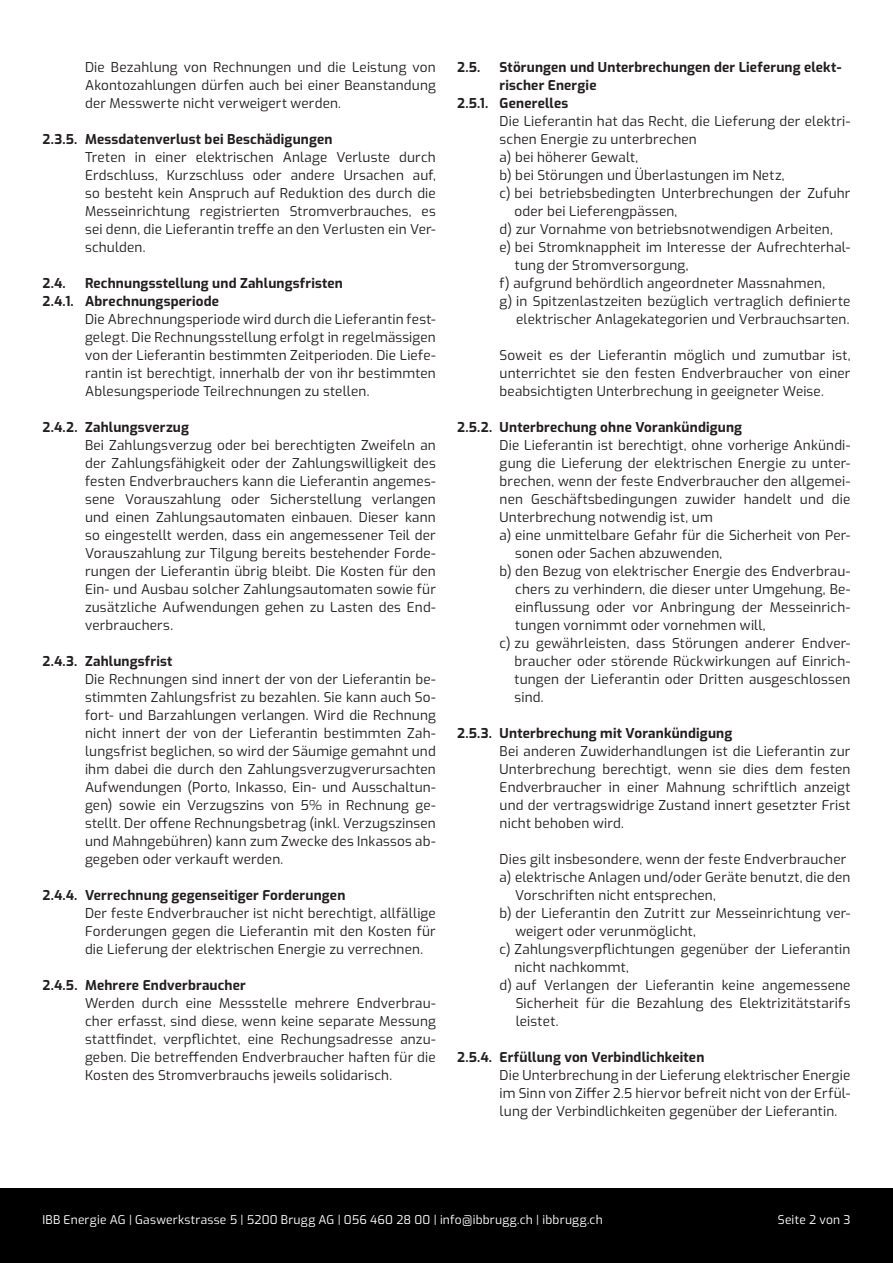
<style>
.page{position:relative;width:893px;height:1263px;background:#fff}
.page>*{position:absolute;margin:0;border:0;box-sizing:border-box;transform-origin:0 0}
.t1{font:13.5px/18px "Exo";letter-spacing:.015em;color:#231f20;text-align:justify}
.t2{font:700 13.5px/18px "Exo";letter-spacing:.015em;color:#231f20}
.t3{font:12px "Exo";letter-spacing:.02em;color:#fff}
</style>
<div class="page">
<div style="left:0;top:1188px;width:893px;height:75px;background:#000001"></div>
<p class="t1" style="left:85px;top:57px;width:352px">Die Bezahlung von Rechnungen und die Leistung von Akontozahlungen dürfen auch bei einer Beanstandung der Messwerte nicht verweigert werden.</p>
<p class="t2" style="left:43px;top:129px;width:291px">2.3.5. Messdatenverlust bei Beschädigungen</p>
<p class="t1" style="left:85px;top:147px;width:352px">Treten in einer elektrischen Anlage Verluste durch Erdschluss, Kurzschluss oder andere Ursachen auf, so besteht kein Anspruch auf Reduktion des durch die Messeinrichtung registrierten Stromverbrauches, es sei denn, die Lieferantin treffe an den Verlusten ein Ver&shy;schulden.</p>
<p class="t2" style="left:43px;top:273px;width:25px">2.4.</p>
<p class="t2" style="left:43px;top:273px;width:302px;text-indent:43px">Rechnungsstellung und Zahlungsfristen<br>2.4.1. Abrechnungsperiode</p>
<p class="t1" style="left:85px;top:309px;width:352px">Die Abrechnungsperiode wird durch die Lieferantin fest&shy;gelegt. Die Rechnungsstellung erfolgt in regelmässigen von der Lieferantin bestimmten Zeitperioden. Die Liefe&shy;rantin ist berechtigt, innerhalb der von ihr bestimmten Ablesungsperiode Teilrechnungen zu stellen.</p>
<p class="t2" style="left:43px;top:417px;width:148px">2.4.2. Zahlungsverzug</p>
<p class="t1" style="left:85px;top:435px;width:352px">Bei Zahlungsverzug oder bei berechtigten Zweifeln an der Zahlungsfähigkeit oder der Zahlungswilligkeit des festen Endverbrauchers kann die Lieferantin angemes&shy;sene Vorauszahlung oder Sicherstellung verlangen und einen Zahlungsautomaten einbauen. Dieser kann so eingestellt werden, dass ein angemessener Teil der Vorauszahlung zur Tilgung bereits bestehender Forde&shy;rungen der Lieferantin übrig bleibt. Die Kosten für den Ein- und Ausbau solcher Zahlungsautomaten sowie für zusätzliche Aufwendungen gehen zu Lasten des End&shy;verbrauchers.</p>
<p class="t2" style="left:43px;top:651px;width:131px">2.4.3. Zahlungsfrist</p>
<p class="t1" style="left:85px;top:669px;width:352px">Die Rechnungen sind innert der von der Lieferantin be&shy;stimmten Zahlungsfrist zu bezahlen. Sie kann auch So&shy;fort- und Barzahlungen verlangen. Wird die Rechnung nicht innert der von der Lieferantin bestimmten Zah&shy;lungsfrist beglichen, so wird der Säumige gemahnt und ihm dabei die durch den Zahlungsverzugverursachten Aufwendungen (Porto, Inkasso, Ein- und Ausschaltun&shy;gen) sowie ein Verzugszins von 5% in Rechnung ge&shy;stellt. Der offene Rechnungsbetrag (inkl. Verzugszinsen und Mahngebühren) kann zum Zwecke des Inkassos ab&shy;gegeben oder verkauft werden.</p>
<p class="t2" style="left:43px;top:885px;width:304px">2.4.4. Verrechnung gegenseitiger Forderungen</p>
<p class="t1" style="left:85px;top:903px;width:352px">Der feste Endverbraucher ist nicht berechtigt, allfällige Forderungen gegen die Lieferantin mit den Kosten für die Lieferung der elektrischen Energie zu verrechnen.</p>
<p class="t2" style="left:43px;top:975px;width:205px">2.4.5. Mehrere Endverbraucher</p>
<p class="t1" style="left:85px;top:993px;width:352px">Werden durch eine Messstelle mehrere Endverbrau&shy;cher erfasst, sind diese, wenn keine separate Messung stattfindet, verpflichtet, eine Rechungsadresse anzu&shy;geben. Die betreffenden Endverbraucher haften für die Kosten des Stromverbrauchs jeweils solidarisch.</p>
<p class="t2" style="left:457px;top:57px;width:25px">2.5.</p>
<p class="t2" style="left:500px;top:57px;width:343px">Störungen und Unterbrechungen der Lieferung elekt-</p>
<p class="t2" style="left:500px;top:75px;width:98px">rischer Energie</p>
<p class="t2" style="left:457px;top:93px;width:113px">2.5.1. Generelles</p>
<p class="t1" style="left:500px;top:111px;width:352px">Die Lieferantin hat das Recht, die Lieferung der elektri-</p>
<p class="t1" style="left:500px;top:129px;width:199px">schen Energie zu unterbrechen</p>
<p class="t1" style="left:500px;top:147px;width:140px">a) bei höherer Gewalt,</p>
<p class="t1" style="left:500px;top:165px;width:286px">b) bei Störungen und Überlastungen im Netz,</p>
<p class="t1" style="left:500px;top:183px;width:352px">c) bei betriebsbedingten Unterbrechungen der Zufuhr</p>
<p class="t1" style="left:514px;top:201px;width:164px">oder bei Lieferengpässen,</p>
<p class="t1" style="left:500px;top:219px;width:335px">d) zur Vornahme von betriebsnotwendigen Arbeiten,</p>
<p class="t1" style="left:500px;top:237px;width:352px">e) bei Stromknappheit im Interesse der Aufrechterhal-</p>
<p class="t1" style="left:515px;top:255px;width:175px">tung der Stromversorgung,</p>
<p class="t1" style="left:500px;top:273px;width:327px">f) aufgrund behördlich angeordneter Massnahmen,</p>
<p class="t1" style="left:500px;top:291px;width:352px">g) in Spitzenlastzeiten bezüglich vertraglich definierte</p>
<p class="t1" style="left:516px;top:309px;width:335px">elektrischer Anlagekategorien und Verbrauchsarten.</p>
<p class="t1" style="left:500px;top:345px;width:352px">Soweit es der Lieferantin möglich und zumutbar ist, unterrichtet sie den festen Endverbraucher von einer beabsichtigten Unterbrechung in geeigneter Weise.</p>
<p class="t2" style="left:457px;top:417px;width:286px">2.5.2. Unterbrechung ohne Vorankündigung</p>
<p class="t1" style="left:500px;top:435px;width:352px">Die Lieferantin ist berechtigt, ohne vorherige Ankündi-</p>
<p class="t1" style="left:500px;top:453px;width:352px">gung die Lieferung der elektrischen Energie zu unter-</p>
<p class="t1" style="left:500px;top:471px;width:352px">brechen, wenn der feste Endverbraucher den allgemei-</p>
<p class="t1" style="left:500px;top:489px;width:352px">nen Geschäftsbedingungen zuwider handelt und die</p>
<p class="t1" style="left:500px;top:507px;width:215px">Unterbrechung notwendig ist, um</p>
<p class="t1" style="left:500px;top:525px;width:352px">a) eine unmittelbare Gefahr für die Sicherheit von Per-</p>
<p class="t1" style="left:515px;top:543px;width:209px">sonen oder Sachen abzuwenden,</p>
<p class="t1" style="left:500px;top:561px;width:352px">b) den Bezug von elektrischer Energie des Endverbrau-</p>
<p class="t1" style="left:515px;top:579px;width:337px">chers zu verhindern, die dieser unter Umgehung, Be-</p>
<p class="t1" style="left:515px;top:597px;width:337px">einflussung oder vor Anbringung der Messeinrich-</p>
<p class="t1" style="left:515px;top:615px;width:252px">tungen vornimmt oder vornehmen will,</p>
<p class="t1" style="left:500px;top:633px;width:352px">c) zu gewährleisten, dass Störungen anderer Endver-</p>
<p class="t1" style="left:514px;top:651px;width:337px">braucher oder störende Rückwirkungen auf Einrich-</p>
<p class="t1" style="left:514px;top:669px;width:337px">tungen der Lieferantin oder Dritten ausgeschlossen</p>
<p class="t1" style="left:514px;top:687px;width:30px">sind.</p>
<p class="t2" style="left:457px;top:723px;width:277px">2.5.3. Unterbrechung mit Vorankündigung</p>
<p class="t1" style="left:500px;top:741px;width:352px">Bei anderen Zuwiderhandlungen ist die Lieferantin zur Unterbrechung berechtigt, wenn sie dies dem festen Endverbraucher in einer Mahnung schriftlich anzeigt und der vertragswidrige Zustand innert gesetzter Frist nicht behoben wird.</p>
<p class="t1" style="left:500px;top:849px;width:348px">Dies gilt insbesondere, wenn der feste Endverbraucher</p>
<p class="t1" style="left:500px;top:867px;width:352px">a) elektrische Anlagen und/oder Geräte benutzt, die den</p>
<p class="t1" style="left:515px;top:885px;width:202px">Vorschriften nicht entsprechen,</p>
<p class="t1" style="left:500px;top:903px;width:352px">b) der Lieferantin den Zutritt zur Messeinrichtung ver-</p>
<p class="t1" style="left:515px;top:921px;width:182px">weigert oder verunmöglicht,</p>
<p class="t1" style="left:500px;top:939px;width:352px">c) Zahlungsverpflichtungen gegenüber der Lieferantin</p>
<p class="t1" style="left:515px;top:957px;width:116px">nicht nachkommt,</p>
<p class="t1" style="left:500px;top:975px;width:352px">d) auf Verlangen der Lieferantin keine angemessene</p>
<p class="t1" style="left:516px;top:993px;width:336px">Sicherheit für die Bezahlung des Elektrizitätstarifs</p>
<p class="t1" style="left:516px;top:1011px;width:44px">leistet.</p>
<p class="t2" style="left:457px;top:1047px;width:249px">2.5.4. Erfüllung von Verbindlichkeiten</p>
<p class="t1" style="left:500px;top:1065px;width:352px">Die Unterbrechung in der Lieferung elektrischer Energie im Sinn von Ziffer 2.5 hiervor befreit nicht von der Erfül&shy;lung der Verbindlichkeiten gegenüber der Lieferantin.</p>
<p class="t3" style="left:43px;top:1211px;width:562px">IBB Energie AG | Gaswerkstrasse 5 | 5200 Brugg AG | 056 460 28 00 | info@ibbrugg.ch | ibbrugg.ch</p>
<p class="t3" style="left:778px;top:1211px;width:74px">Seite 2 von 3</p>
</div>
